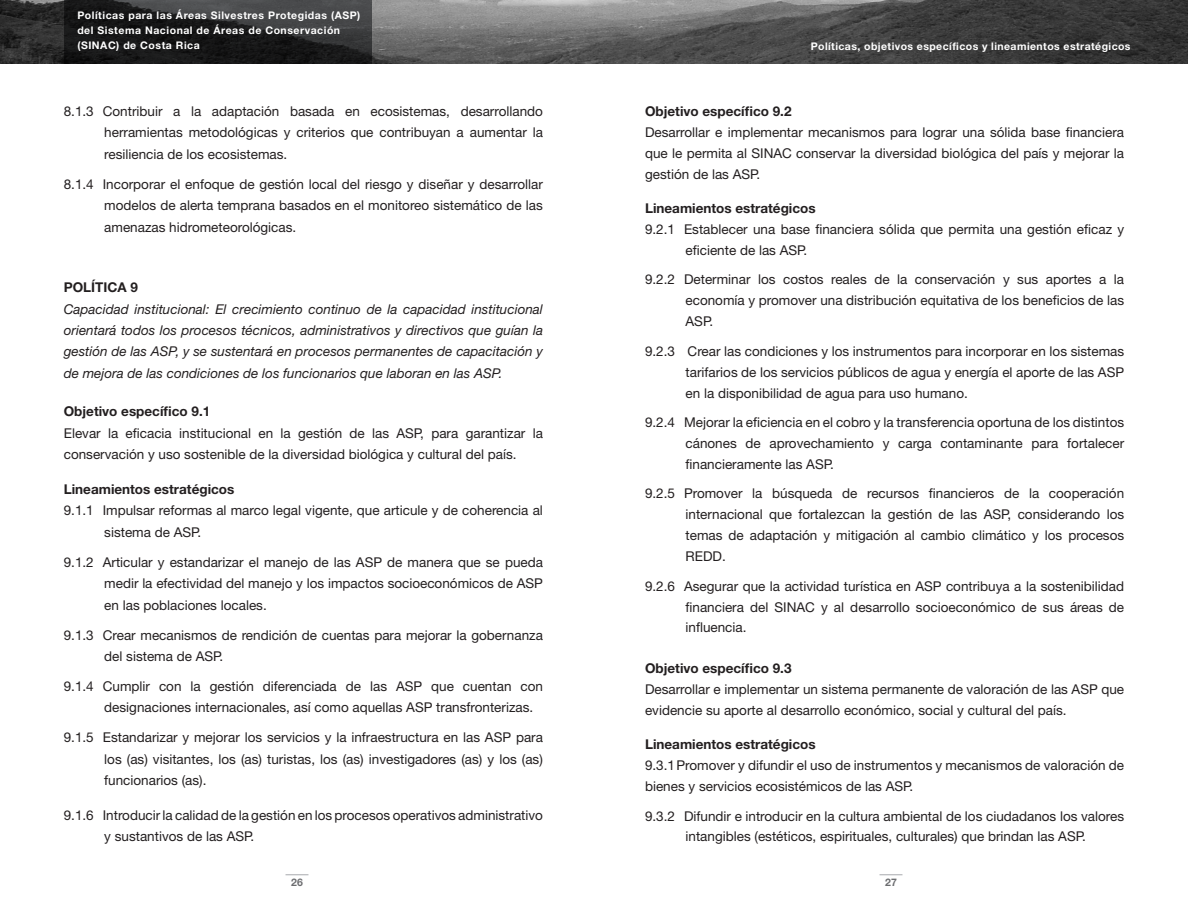
<style>
.page{position:relative;width:1188px;height:918px;background:#fff}
.page>*{position:absolute;margin:0;border:0;box-sizing:border-box;transform-origin:0 0}
.cuerpo_de_texto{font:13.5px/21px "Helvetica Neue LT Std";color:#231f20;text-align:justify}
.cuerpo_de_texto-2{font:italic 13.5px/21.5px "Helvetica Neue LT Std";color:#231f20;text-align:justify}
.cuerpo_de_texto-3{font:700 13.5px "Helvetica Neue LT Std";color:#231f20}
.subtitulo_tabulado{font:700 13.5px "Helvetica Neue LT Std";color:#231f20}
.t1{font:700 10.5px/15px "Helvetica Neue LT Std";letter-spacing:.05em;color:#fff}
.t2{font:700 10.5px "Helvetica Neue LT Std";color:#6c6d70}
</style>
<div class="page">
<img style="left:0;top:0;width:1188px;height:64px">
<svg style="left:286px;top:874px;width:22px;height:1px"></svg>
<svg style="left:880px;top:874px;width:22px;height:1px"></svg>
<svg style="left:64px;top:0;width:308px;height:64px;background:#262727"></svg>
<p class="t1" style="left:77px;top:8px;width:285px">Políticas para las Áreas Silvestres Protegidas (ASP) del Sistema Nacional de Áreas de Conservación (SINAC) de Costa Rica</p>
<p class="cuerpo_de_texto" style="left:104px;top:100px;width:440px;line-height:21.5px;text-indent:-40px">8.1.3 Contribuir a la adaptación basada en ecosistemas, desarrollando herramientas metodológicas y criterios que contribuyan a aumentar la resiliencia de los ecosistemas.</p>
<p class="cuerpo_de_texto" style="left:104px;top:173px;width:440px;line-height:21.5px;text-indent:-40px">8.1.4 Incorporar el enfoque de gestión local del riesgo y diseñar y desarrollar modelos de alerta temprana basados en el monitoreo sistemático de las amenazas hidrometeorológicas.</p>
<p class="cuerpo_de_texto-3" style="left:64px;top:279px;width:76px">POLÍTICA 9</p>
<p class="cuerpo_de_texto-2" style="left:64px;top:298px;width:481px">Capacidad institucional: El crecimiento continuo de la capacidad institucional orientará todos los procesos técnicos, administrativos y directivos que guían la gestión de las ASP, y se sustentará en procesos permanentes de capacitación y de mejora de las condiciones de los funcionarios que laboran en las ASP.</p>
<p class="cuerpo_de_texto-3" style="left:64px;top:403px;width:148px">Objetivo específico 9.1</p>
<p class="cuerpo_de_texto" style="left:64px;top:422px;width:481px;line-height:21.5px">Elevar la eficacia institucional en la gestión de las ASP, para garantizar la conservación y uso sostenible de la diversidad biológica y cultural del país.</p>
<p class="subtitulo_tabulado" style="left:64px;top:481px;width:172px">Lineamientos estratégicos</p>
<p class="cuerpo_de_texto" style="left:104px;top:500px;width:440px;line-height:21.5px;text-indent:-40px">9.1.1 Impulsar reformas al marco legal vigente, que articule y de coherencia al sistema de ASP.</p>
<p class="cuerpo_de_texto" style="left:104px;top:551px;width:440px;line-height:21.5px;text-indent:-40px">9.1.2 Articular y estandarizar el manejo de las ASP de manera que se pueda medir la efectividad del manejo y los impactos socioeconómicos de ASP en las poblaciones locales.</p>
<p class="cuerpo_de_texto" style="left:104px;top:624px;width:440px;line-height:21.5px;text-indent:-40px">9.1.3 Crear mecanismos de rendición de cuentas para mejorar la gobernanza del sistema de ASP.</p>
<p class="cuerpo_de_texto" style="left:104px;top:675px;width:440px;line-height:21.5px;text-indent:-40px">9.1.4 Cumplir con la gestión diferenciada de las ASP que cuentan con designaciones internacionales, así como aquellas ASP transfronterizas.</p>
<p class="cuerpo_de_texto" style="left:104px;top:727px;width:440px;line-height:21.5px;text-indent:-40px">9.1.5 Estandarizar y mejorar los servicios y la infraestructura en las ASP para los (as) visitantes, los (as) turistas, los (as) investigadores (as) y los (as) funcionarios (as).</p>
<p class="cuerpo_de_texto" style="left:104px;top:804px;width:440px;line-height:21.5px;text-indent:-40px">9.1.6 Introducir la calidad de la gestión en los procesos operativos administrativo y sustantivos de las ASP.</p>
<p class="t1" style="left:811px;top:38px;width:321px">Políticas, objetivos específicos y lineamientos estratégicos</p>
<p class="cuerpo_de_texto-3" style="left:645px;top:103px;width:148px">Objetivo específico 9.2</p>
<p class="cuerpo_de_texto" style="left:645px;top:121px;width:481px">Desarrollar e implementar mecanismos para lograr una sólida base financiera que le permita al SINAC conservar la diversidad biológica del país y mejorar la gestión de las ASP.</p>
<p class="subtitulo_tabulado" style="left:645px;top:200px;width:172px">Lineamientos estratégicos</p>
<p class="cuerpo_de_texto" style="left:686px;top:219px;width:440px;text-indent:-40px">9.2.1 Establecer una base financiera sólida que permita una gestión eficaz y eficiente de las ASP.</p>
<p class="cuerpo_de_texto" style="left:686px;top:269px;width:440px;text-indent:-40px">9.2.2 Determinar los costos reales de la conservación y sus aportes a la economía y promover una distribución equitativa de los beneficios de las ASP.</p>
<p class="cuerpo_de_texto" style="left:686px;top:340px;width:440px;text-indent:-40px">9.2.3 Crear las condiciones y los instrumentos para incorporar en los sistemas tarifarios de los servicios públicos de agua y energía el aporte de las ASP en la disponibilidad de agua para uso humano.</p>
<p class="cuerpo_de_texto" style="left:686px;top:412px;width:440px;text-indent:-40px">9.2.4 Mejorar la eficiencia en el cobro y la transferencia oportuna de los distintos cánones de aprovechamiento y carga contaminante para fortalecer financieramente las ASP.</p>
<p class="cuerpo_de_texto" style="left:686px;top:483px;width:440px;text-indent:-40px">9.2.5 Promover la búsqueda de recursos financieros de la cooperación internacional que fortalezcan la gestión de las ASP, considerando los temas de adaptación y mitigación al cambio climático y los procesos REDD.</p>
<p class="cuerpo_de_texto" style="left:686px;top:575px;width:440px;text-indent:-40px">9.2.6 Asegurar que la actividad turística en ASP contribuya a la sostenibilidad financiera del SINAC y al desarrollo socioeconómico de sus áreas de influencia.</p>
<p class="cuerpo_de_texto-3" style="left:645px;top:660px;width:148px">Objetivo específico 9.3</p>
<p class="cuerpo_de_texto" style="left:645px;top:678px;width:481px">Desarrollar e implementar un sistema permanente de valoración de las ASP que evidencie su aporte al desarrollo económico, social y cultural del país.</p>
<p class="subtitulo_tabulado" style="left:645px;top:736px;width:172px">Lineamientos estratégicos</p>
<p class="cuerpo_de_texto" style="left:645px;top:755px;width:481px">9.3.1Promover y difundir el uso de instrumentos y mecanismos de valoración de bienes y servicios ecosistémicos de las ASP.</p>
<p class="cuerpo_de_texto" style="left:645px;top:805px;width:481px;text-align:center">9.3.2 Difundir e introducir en la cultura ambiental de los ciudadanos los valores intangibles (estéticos, espirituales, culturales) que brindan las ASP.</p>
<p class="t2" style="left:291px;top:876px;width:13px">26</p>
<p class="t2" style="left:885px;top:876px;width:13px">27</p>
</div>
